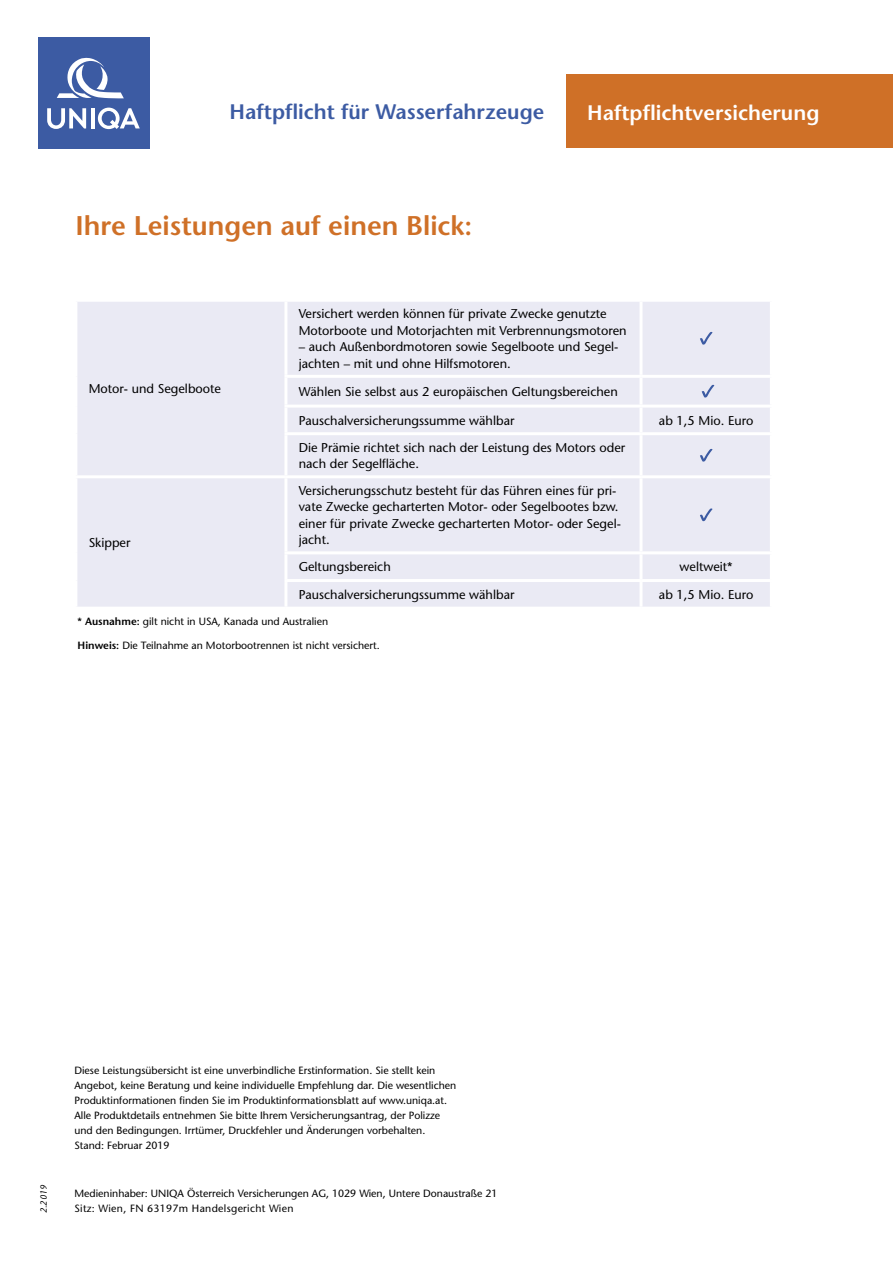
<style>
.page{position:relative;width:893px;height:1263px;background:#fff}
.page>*{position:absolute;margin:0;border:0;box-sizing:border-box;transform-origin:0 0}
.t1{font:600 27px "Stone Sans";color:#cf7027}
.t2{font:600 21px "Stone Sans";color:#3c5ba3}
.t3{font:600 21px "Stone Sans";color:#fff}
.t4{font:12.75px/16.5px "Stone Sans";color:#000}
.t5{font:10.5px/15px "Stone Sans";color:#000}
.t6{font:italic 9px "Stone Sans";color:#000}
.s1{font-weight:600}
</style>
<div class="page">
<div style="left:566px;top:74px;width:327px;height:74px;background:#cf7027"></div>
<div style="left:38px;top:37px;width:111px;height:112px;background:#3c5ba3"></div>
<svg style="left:47px;top:108px;width:39px;height:21px"></svg>
<hr style="left:91px;top:108px;width:4px;height:20px;background:#fff">
<svg style="left:98px;top:108px;width:42px;height:21px"></svg>
<svg style="left:57px;top:57px;width:67px;height:41px"></svg>
<div style="left:77px;top:302px;width:693px;height:305px;background:#eaeaf4"></div>
<div style="left:287px;top:378px;width:483px;height:201px;background:#eaeaf4"></div>
<hr style="left:639px;top:302px;width:3px;height:73px;background:#fff">
<hr style="left:284px;top:375px;width:357px;height:3px;background:#fff">
<hr style="left:641px;top:375px;width:132px;height:3px;background:#fff">
<hr style="left:639px;top:378px;width:3px;height:27px;background:#fff">
<hr style="left:284px;top:405px;width:357px;height:3px;background:#fff">
<hr style="left:641px;top:405px;width:132px;height:3px;background:#fff">
<hr style="left:639px;top:408px;width:3px;height:24px;background:#fff">
<hr style="left:284px;top:432px;width:357px;height:3px;background:#fff">
<hr style="left:641px;top:432px;width:132px;height:3px;background:#fff">
<hr style="left:639px;top:435px;width:3px;height:40px;background:#fff">
<hr style="left:286px;top:475px;width:355px;height:3px;background:#fff">
<hr style="left:641px;top:475px;width:132px;height:3px;background:#fff">
<hr style="left:639px;top:478px;width:3px;height:73px;background:#fff">
<hr style="left:284px;top:551px;width:357px;height:3px;background:#fff">
<hr style="left:641px;top:551px;width:132px;height:3px;background:#fff">
<hr style="left:639px;top:554px;width:3px;height:25px;background:#fff">
<hr style="left:284px;top:579px;width:357px;height:3px;background:#fff">
<hr style="left:641px;top:579px;width:132px;height:3px;background:#fff">
<hr style="left:639px;top:582px;width:3px;height:25px;background:#fff">
<hr style="left:284px;top:302px;width:3px;height:73px;background:#fff">
<hr style="left:284px;top:378px;width:3px;height:27px;background:#fff">
<hr style="left:284px;top:408px;width:3px;height:24px;background:#fff">
<hr style="left:284px;top:435px;width:3px;height:40px;background:#fff">
<hr style="left:74px;top:475px;width:212px;height:3px;background:#fff">
<hr style="left:284px;top:478px;width:3px;height:73px;background:#fff">
<hr style="left:284px;top:554px;width:3px;height:25px;background:#fff">
<hr style="left:284px;top:582px;width:3px;height:25px;background:#fff">
<svg style="left:700px;top:332px;width:13px;height:13px"></svg>
<svg style="left:702px;top:385px;width:12px;height:12px"></svg>
<svg style="left:700px;top:449px;width:13px;height:13px"></svg>
<svg style="left:700px;top:508px;width:13px;height:13px"></svg>
<h2 class="t2" style="left:230px;top:99px;width:316px">Haftpflicht für Wasserfahrzeuge</h2>
<h1 class="t1" style="left:75px;top:209px;width:398px">Ihre Leistungen auf einen Blick:</h1>
<h2 class="t3" style="left:587px;top:100px;width:234px">Haftpflichtversicherung</h2>
<p class="t4" style="left:89px;top:381px;width:134px">Motor- und Segelboote</p>
<p class="t4" style="left:89px;top:535px;width:43px">Skipper</p>
<p class="t4" style="left:299px;top:306px;width:329px">Versichert werden können für private Zwecke genutzte<br>Motorboote und Motorjachten mit Verbrennungsmotoren</p>
<p class="t4" style="left:299px;top:339px;width:321px">– auch Außenbordmotoren sowie Segelboote und Segel&shy;jachten – mit und ohne Hilfsmotoren.</p>
<p class="t4" style="left:299px;top:383px;width:321px">Wählen Sie selbst aus 2 europäischen Geltungsbereichen</p>
<p class="t4" style="left:299px;top:412px;width:217px">Pauschalversicherungssumme wählbar</p>
<p class="t4" style="left:659px;top:412px;width:96px">ab 1,5 Mio. Euro</p>
<p class="t4" style="left:299px;top:439px;width:328px">Die Prämie richtet sich nach der Leistung des Motors oder nach der Segelfläche.</p>
<p class="t4" style="left:299px;top:482px;width:324px">Versicherungsschutz besteht für das Führen eines für pri&shy;vate Zwecke gecharterten Motor- oder Segelbootes bzw. einer für private Zwecke gecharterten Motor- oder Segel&shy;jacht.</p>
<p class="t4" style="left:299px;top:559px;width:94px">Geltungsbereich</p>
<p class="t4" style="left:680px;top:559px;width:55px">weltweit*</p>
<p class="t4" style="left:299px;top:586px;width:217px">Pauschalversicherungssumme wählbar</p>
<p class="t4" style="left:659px;top:586px;width:96px">ab 1,5 Mio. Euro</p>
<p class="t5" style="left:78px;top:614px;width:252px"><span class="s1">* Ausnahme:</span> gilt nicht in USA, Kanada und Australien</p>
<p class="t5" style="left:78px;top:638px;width:304px"><span class="s1">Hinweis:</span> Die Teilnahme an Motorbootrennen ist nicht versichert.</p>
<p class="t5" style="left:74px;top:1063px;width:383px">Diese Leistungsübersicht ist eine unverbindliche Erstinformation. Sie stellt kein Angebot, keine Beratung und keine individuelle Empfehlung dar. Die wesentlichen Produktinformationen finden Sie im Produktinformationsblatt auf www.uniqa.at.<br>Alle Produktdetails entnehmen Sie bitte Ihrem Versicherungsantrag, der Polizze und den Bedingungen. Irrtümer, Druckfehler und Änderungen vorbehalten.<br>Stand: Februar 2019</p>
<p class="t6" style="left:38px;top:1213px;width:30px;rotate:-90deg">2.2019</p>
<p class="t5" style="left:74px;top:1185px;width:425px">Medieninhaber: UNIQA Österreich Versicherungen AG, 1029 Wien, Untere Donaustraße 21<br>Sitz: Wien, FN 63197m Handelsgericht Wien</p>
</div>
